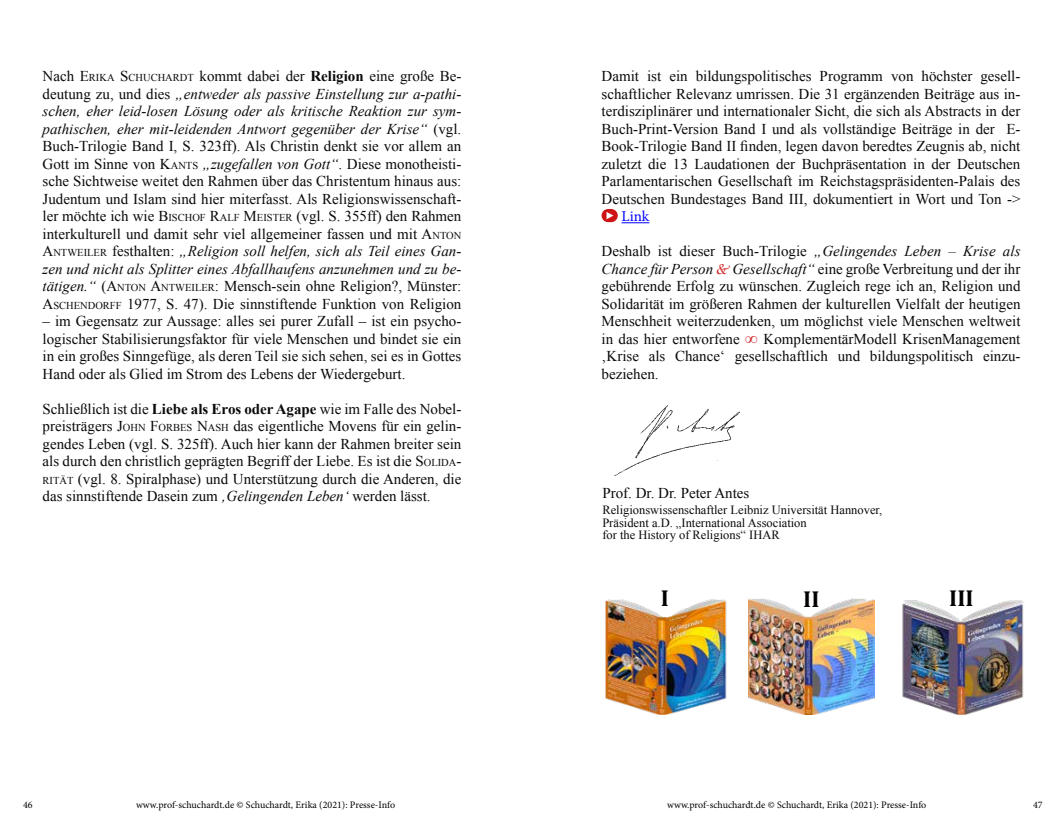
<style>
.page{position:relative;width:1063px;height:815px;background:#fff}
.page>*{position:absolute;margin:0;border:0;box-sizing:border-box;transform-origin:0 0}
.t1{font:700 23.12px "Cambria";color:#000}
.t2{font:15px/17.5px "Times New Roman";color:#0a0a0a;text-align:justify}
.t3{font:15px "Minion Pro";color:#00f}
.t4{font:12.5px/12.5px "Times New Roman";color:#0a0a0a}
.t5{font:10px "Minion Pro";letter-spacing:-.005em;color:#000}
.s1{font-style:inherit}
.s2{font-size:10.5px}
.s3{font-weight:700}
.s4{font-style:italic}
.s5{font-family:"Apple Chancery";color:#cd1316}
.s6{font-weight:700;font-size:17.5px;color:#ce2127}
</style>
<div class="page">
<img style="left:605px;top:599px;width:122px;height:115px">
<img style="left:748px;top:599px;width:127px;height:115px">
<img style="left:902px;top:600px;width:122px;height:114px">
<svg style="left:622px;top:222px;width:27px;height:1px"></svg>
<svg style="left:602px;top:209px;width:16px;height:13px"></svg>
<svg style="left:607px;top:212px;width:6px;height:7px"></svg>
<img style="left:614px;top:405px;width:126px;height:71px">
<p class="t2" style="left:43px;top:67px;width:420px">Nach <span class="s1">E</span><span class="s2">RIKA</span> <span class="s1">S</span><span class="s2">CHUCHARDT</span> kommt dabei der <span class="s3">Religion</span> eine große Be&shy;deutung zu, und dies <span class="s4">„entweder als passive Einstellung zur a-pathi&shy;schen, eher leid-losen Lösung oder als kritische Reaktion zur sym&shy;pathischen, eher mit-leidenden Antwort gegenüber der Krise“</span> (vgl.<br>Buch-Trilogie Band I, S. 323ff). Als Christin denkt sie vor allem an Gott im Sinne von <span class="s1">K</span><span class="s2">ANTS</span> <span class="s4">„zugefallen von Gott“</span>. Diese monotheisti&shy;sche Sichtweise weitet den Rahmen über das Christentum hinaus aus:<br>Judentum und Islam sind hier miterfasst. Als Religionswissenschaft&shy;ler möchte ich wie <span class="s1">B</span><span class="s2">ISCHOF</span> <span class="s1">R</span><span class="s2">ALF</span> <span class="s1">M</span><span class="s2">EISTER</span> (vgl. S. 355ff) den Rahmen interkulturell und damit sehr viel allgemeiner fassen und mit <span class="s1">A</span><span class="s2">NTON </span><span class="s1">A</span><span class="s2">NTWEILER</span> festhalten: <span class="s4">„Religion soll helfen, sich als Teil eines Gan&shy;zen und nicht als Splitter eines Abfallhaufens anzunehmen und zu be&shy;tätigen.“</span> (<span class="s1">A</span><span class="s2">NTON</span> <span class="s1">A</span><span class="s2">NTWEILER</span>: Mensch-sein ohne Religion?, Münster:<br><span class="s1">A</span><span class="s2">SCHENDORFF</span> 1977, S. 47). Die sinnstiftende Funktion von Religion</p>
<p class="t2" style="left:43px;top:312px;width:420px">– im Gegensatz zur Aussage: alles sei purer Zufall – ist ein psycho&shy;logischer Stabilisierungsfaktor für viele Menschen und bindet sie ein in ein großes Sinngefüge, als deren Teil sie sich sehen, sei es in Gottes Hand oder als Glied im Strom des Lebens der Wiedergeburt.</p>
<p class="t2" style="left:43px;top:400px;width:420px">Schließlich ist die <span class="s3">Liebe als Eros oder Agape</span> wie im Falle des Nobel&shy;preisträgers <span class="s1">J</span><span class="s2">OHN</span> <span class="s1">F</span><span class="s2">ORBES</span> <span class="s1">N</span><span class="s2">ASH</span> das eigentliche Movens für ein gelin&shy;gendes Leben (vgl. S. 325ff). Auch hier kann der Rahmen breiter sein als durch den christlich geprägten Begriff der Liebe. Es ist die <span class="s1">S</span><span class="s2">OLIDA</span><span class="s1">-</span><span class="s2">RITÄT</span> (vgl. 8. Spiralphase) und Unterstützung durch die Anderen, die das sinnstiftende Dasein zum <span class="s4">‚Gelingenden Leben‘</span> werden lässt.</p>
<p class="t2" style="left:602px;top:67px;width:420px">Damit ist ein bildungspolitisches Programm von höchster gesell&shy;schaftlicher Relevanz umrissen. Die 31 ergänzenden Beiträge aus in&shy;terdisziplinärer und internationaler Sicht, die sich als Abstracts in der Buch-Print-Version Band I und als vollständige Beiträge in der E-Book-Trilogie Band II finden, legen davon beredtes Zeugnis ab, nicht zuletzt die 13 Laudationen der Buchpräsentation in der Deutschen Parlamentarischen Gesellschaft im Reichstagspräsidenten-Palais des Deutschen Bundestages Band III, dokumentiert in Wort und Ton -&gt;</p>
<p class="t3" style="left:622px;top:206px;width:30px">Link</p>
<p class="t2" style="left:602px;top:242px;width:420px">Deshalb ist dieser Buch-Trilogie <span class="s4">„Gelingendes Leben – Krise als Chance für Person</span> <span class="s5">&amp;</span> <span class="s4">Gesellschaft“</span> eine große Verbreitung und der ihr gebührende Erfolg zu wünschen. Zugleich rege ich an, Religion und Solidarität im größeren Rahmen der kulturellen Vielfalt der heutigen Menschheit weiterzudenken, um möglichst viele Menschen weltweit in das hier entworfene <span class="s6">∞</span> KomplementärModell KrisenManagement ‚Krise als Chance‘ gesellschaftlich und bildungspolitisch einzu&shy;beziehen.</p>
<p class="t2" style="left:602px;top:484px;width:149px">Prof. Dr. Dr. Peter Antes</p>
<p class="t4" style="left:602px;top:503px;width:281px">Religionswissenschaftler Leibniz Universität Hannover,<br>Präsident a.D. „International Association<br>for the History of Religions“ IHAR</p>
<h1 class="t1" style="left:661px;top:582px;width:10px">I</h1>
<h1 class="t1" style="left:803px;top:583px;width:18px">II</h1>
<h1 class="t1" style="left:949px;top:582px;width:26px">III</h1>
<p class="t5" style="left:23px;top:798px;width:11px">46</p>
<p class="t5" style="left:136px;top:798px;width:261px">www.prof-schuchardt.de © Schuchardt, Erika (2021): Presse-Info</p>
<p class="t5" style="left:667px;top:798px;width:261px">www.prof-schuchardt.de © Schuchardt, Erika (2021): Presse-Info</p>
<p class="t5" style="left:1033px;top:798px;width:11px">47</p>
</div>
